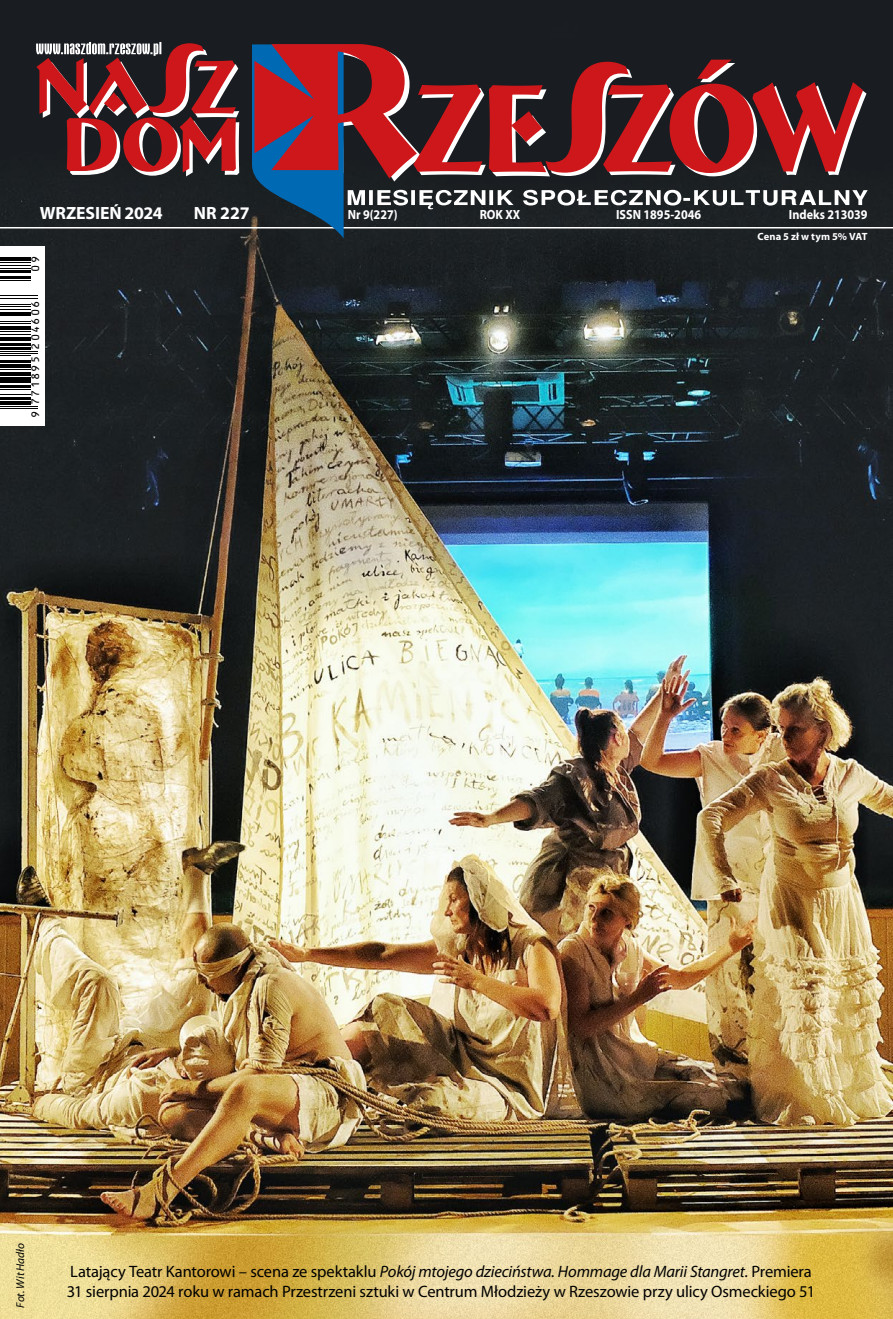
<style>
.page{position:relative;width:893px;height:1319px;background:#fff}
.page>*{position:absolute;margin:0;border:0;box-sizing:border-box;transform-origin:0 0}
.t1{font:700 17.7px "Myriad Pro";letter-spacing:-.005em;color:#fff}
.t2{font:16.5px/19.8px "Myriad Pro";letter-spacing:-.01em;color:#000}
.t3{font:700 13.35px "Myriad Pro";color:#fff;scale:.91 1}
.t4{font:12px "OCRB10 Pitch BT";letter-spacing:.09em;color:#000}
.t5{font:italic 11.4px "Myriad Pro";color:#000}
.t6{font:700 10.5px "Myriad Pro";letter-spacing:.01em;color:#fff}
.s1{font-style:italic}
</style>
<div class="page">
<img style="left:0;top:0;width:893px;height:1318px">
<hr style="left:0;top:227px;width:893px;height:1px;background:#fff">
<svg style="left:36px;top:42px;width:203px;height:134px;background:#7d3a3e"></svg>
<svg style="left:252px;top:44px;width:616px;height:194px;background:#5f3239"></svg>
<div style="left:0;top:246px;width:45px;height:179px;background:#fff"></div>
<hr style="left:0;top:408px;width:37px;height:1px;background:#000">
<hr style="left:0;top:406px;width:37px;height:1px;background:#000">
<hr style="left:0;top:401px;width:30px;height:3px;background:#000">
<hr style="left:0;top:397px;width:30px;height:2px;background:#000">
<hr style="left:0;top:394px;width:30px;height:1px;background:#000">
<hr style="left:0;top:389px;width:30px;height:1px;background:#000">
<hr style="left:0;top:385px;width:30px;height:2px;background:#000">
<hr style="left:0;top:380px;width:30px;height:3px;background:#000">
<hr style="left:0;top:377px;width:30px;height:2px;background:#000">
<hr style="left:0;top:372px;width:30px;height:3px;background:#000">
<hr style="left:0;top:369px;width:30px;height:1px;background:#000">
<hr style="left:0;top:364px;width:30px;height:3px;background:#000">
<hr style="left:0;top:360px;width:30px;height:2px;background:#000">
<hr style="left:0;top:355px;width:30px;height:1px;background:#000">
<hr style="left:0;top:353px;width:37px;height:1px;background:#000">
<hr style="left:0;top:351px;width:37px;height:1px;background:#000">
<hr style="left:0;top:347px;width:30px;height:2px;background:#000">
<hr style="left:0;top:343px;width:30px;height:2px;background:#000">
<hr style="left:0;top:337px;width:30px;height:4px;background:#000">
<hr style="left:0;top:334px;width:30px;height:1px;background:#000">
<hr style="left:0;top:331px;width:30px;height:1px;background:#000">
<hr style="left:0;top:327px;width:30px;height:3px;background:#000">
<hr style="left:0;top:323px;width:30px;height:1px;background:#000">
<hr style="left:0;top:320px;width:30px;height:1px;background:#000">
<hr style="left:0;top:312px;width:30px;height:3px;background:#000">
<hr style="left:0;top:309px;width:30px;height:1px;background:#000">
<hr style="left:0;top:306px;width:30px;height:1px;background:#000">
<hr style="left:0;top:304px;width:30px;height:1px;background:#000">
<hr style="left:0;top:298px;width:37px;height:1px;background:#000">
<hr style="left:0;top:295px;width:37px;height:1px;background:#000">
<hr style="left:0;top:280px;width:30px;height:1px;background:#000">
<hr style="left:0;top:276px;width:30px;height:2px;background:#000">
<hr style="left:0;top:270px;width:30px;height:2px;background:#000">
<hr style="left:0;top:268px;width:30px;height:1px;background:#000">
<hr style="left:0;top:265px;width:30px;height:1px;background:#000">
<hr style="left:0;top:262px;width:30px;height:1px;background:#000">
<hr style="left:0;top:257px;width:30px;height:3px;background:#000">
<p class="t1" style="left:40px;top:201px;width:124px">WRZESIEŃ 2024</p>
<p class="t1" style="left:194px;top:201px;width:57px">NR 227</p>
<p class="t3" style="left:348px;top:205px;width:56px">Nr 9(227)</p>
<p class="t3" style="left:480px;top:205px;width:46px">ROK XX</p>
<p class="t3" style="left:616px;top:205px;width:95px">ISSN 1895-2046</p>
<p class="t3" style="left:789px;top:205px;width:88px">Indeks 213039</p>
<p class="t4" style="left:28px;top:272px;width:18px;rotate:-90deg">09</p>
<p class="t4" style="left:28px;top:418px;width:119px;rotate:-90deg">9 771895 204606</p>
<p class="t6" style="left:757px;top:230px;width:112px">Cena 5 zł w tym 5% VAT</p>
<p class="t5" style="left:13px;top:1307px;width:66px;rotate:-90deg">Fot. Wit Hadło</p>
<p class="t2" style="left:67px;top:1261px;width:750px">Latający Teatr Kantorowi – scena ze spektaklu <span class="s1">Pokój mtojego dzieciństwa. Hommage dla Marii Stangret</span>. Premiera<br>31 sierpnia 2024 roku w ramach Przestrzeni sztuki w Centrum Młodzieży w Rzeszowie przy ulicy Osmeckiego 51</p>
</div>
